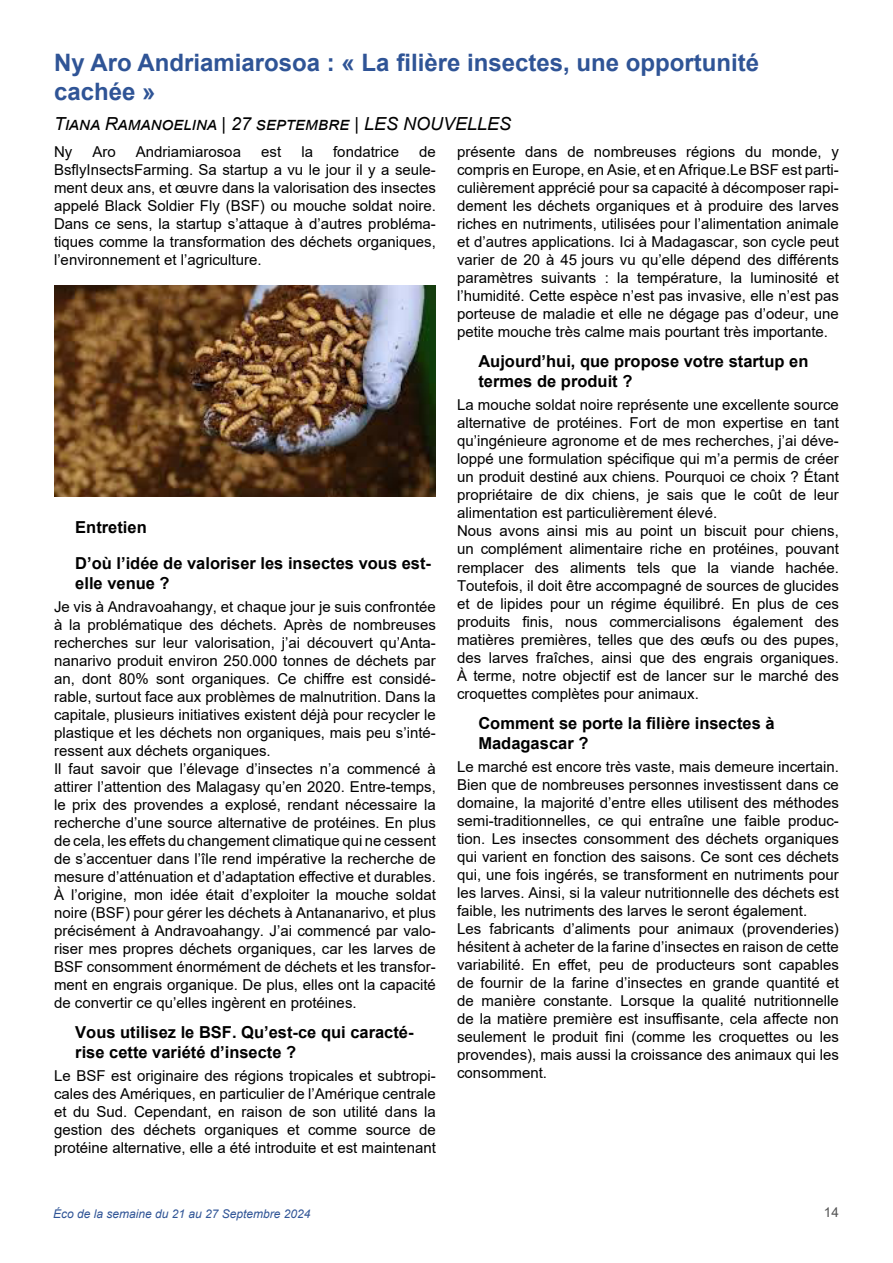
<style>
.page{position:relative;width:893px;height:1263px;background:#fff}
.page>*{position:absolute;margin:0;border:0;box-sizing:border-box;transform-origin:0 0}
.t1{font:700 24px/28.8px "Arial";color:#2f5496}
.t2{font:italic 18px "Arial";color:#000}
.t3{font:700 16.5px/19.8px "Arial";color:#000}
.t4{font:15px/18px "Arial";color:#000;text-align:justify}
.t5{font:13.5px "Arial";color:#525252}
.t6{font:italic 12px "Arial";color:#2f5496}
</style>
<div class="page">
<img style="left:54px;top:285px;width:382px;height:212px">
<h1 class="t1" style="left:54px;top:49px;width:707px">Ny Aro Andriamiarosoa : « La filière insectes, une opportunité cachée »</h1>
<p class="t2" style="left:54px;top:112px;width:459px">Tiana Ramanoelina | 27 septembre | LES NOUVELLES</p>
<p class="t4" style="left:54px;top:143px;width:20px">Ny</p>
<p class="t4" style="left:92px;top:143px;width:25px">Aro</p>
<p class="t4" style="left:136px;top:143px;width:107px">Andriamiarosoa</p>
<p class="t4" style="left:261px;top:143px;width:22px">est</p>
<p class="t4" style="left:301px;top:143px;width:13px">la</p>
<p class="t4" style="left:333px;top:143px;width:67px">fondatrice</p>
<p class="t4" style="left:457px;top:143px;width:383px">présente dans de nombreuses régions du monde, y compris en Europe, en Asie, et en Afrique.Le BSF est parti&shy;culièrement apprécié pour sa capacité à décomposer rapi&shy;dement les déchets organiques et à produire des larves riches en nutriments, utilisées pour l’alimentation animale et d’autres applications. Ici à Madagascar, son cycle peut varier de 20 à 45 jours vu qu’elle dépend des différents paramètres suivants : la température, la luminosité et l’humidité. Cette espèce n’est pas invasive, elle n’est pas porteuse de maladie et elle ne dégage pas d’odeur, une petite mouche très calme mais pourtant très importante.</p>
<p class="t3" style="left:478px;top:352px;width:332px">Aujourd’hui, que propose votre startup en termes de produit ?</p>
<p class="t4" style="left:457px;top:396px;width:383px;text-align:left">La mouche soldat noire représente une excellente source alternative de protéines. Fort de mon expertise en tant qu’ingénieure agronome et de mes recherches, j’ai déve&shy;loppé une formulation spécifique qui m’a permis de créer un produit destiné aux chiens. Pourquoi ce choix ? Étant propriétaire de dix chiens, je sais que le coût de leur alimentation est particulièrement élevé.<br>Nous avons ainsi mis au point un biscuit pour chiens, un complément alimentaire riche en protéines, pouvant remplacer des aliments tels que la viande hachée.<br>Toutefois, il doit être accompagné de sources de glucides et de lipides pour un régime équilibré. En plus de ces produits finis, nous commercialisons également des matières premières, telles que des œufs ou des pupes, des larves fraîches, ainsi que des engrais organiques.<br>À terme, notre objectif est de lancer sur le marché des croquettes complètes pour animaux.</p>
<p class="t3" style="left:478px;top:713px;width:298px">Comment se porte la filière insectes à<br>Madagascar ?</p>
<p class="t4" style="left:457px;top:758px;width:383px;text-align:left">Le marché est encore très vaste, mais demeure incertain.<br>Bien que de nombreuses personnes investissent dans ce domaine, la majorité d’entre elles utilisent des méthodes semi-traditionnelles, ce qui entraîne une faible produc&shy;tion. Les insectes consomment des déchets organiques qui varient en fonction des saisons. Ce sont ces déchets qui, une fois ingérés, se transforment en nutriments pour les larves. Ainsi, si la valeur nutritionnelle des déchets est faible, les nutriments des larves le seront également.<br>Les fabricants d’aliments pour animaux (provenderies) hésitent à acheter de la farine d’insectes en raison de cette variabilité. En effet, peu de producteurs sont capables de fournir de la farine d’insectes en grande quantité et de manière constante. Lorsque la qualité nutritionnelle de la matière première est insuffisante, cela affecte non seulement le produit fini (comme les croquettes ou les provendes), mais aussi la croissance des animaux qui les consomment.</p>
<p class="t4" style="left:54px;top:143px;width:383px;text-indent:365px">de BsflyInsectsFarming. Sa startup a vu le jour il y a seule&shy;ment deux ans, et œuvre dans la valorisation des insectes appelé Black Soldier Fly (BSF) ou mouche soldat noire.<br>Dans ce sens, la startup s’attaque à d’autres probléma&shy;tiques comme la transformation des déchets organiques, l’environnement et l’agriculture.</p>
<p class="t3" style="left:75px;top:509px;width:357px;line-height:35.7px">Entretien<br>D’où l’idée de valoriser les insectes vous est-</p>
<p class="t3" style="left:75px;top:573px;width:96px">elle venue ?</p>
<p class="t4" style="left:54px;top:597px;width:383px;text-align:left">Je vis à Andravoahangy, et chaque jour je suis confrontée à la problématique des déchets. Après de nombreuses recherches sur leur valorisation, j’ai découvert qu’Anta&shy;nanarivo produit environ 250.000 tonnes de déchets par an, dont 80% sont organiques. Ce chiffre est considé&shy;rable, surtout face aux problèmes de malnutrition. Dans la capitale, plusieurs initiatives existent déjà pour recycler le plastique et les déchets non organiques, mais peu s’inté&shy;ressent aux déchets organiques.<br>Il faut savoir que l’élevage d’insectes n’a commencé à attirer l’attention des Malagasy qu’en 2020. Entre-temps, le prix des provendes a explosé, rendant nécessaire la recherche d’une source alternative de protéines. En plus de cela, les effets du changement climatique qui ne cessent de s’accentuer dans l’île rend impérative la recherche de mesure d’atténuation et d’adaptation effective et durables.<br>À l’origine, mon idée était d’exploiter la mouche soldat noire (BSF) pour gérer les déchets à Antananarivo, et plus précisément à Andravoahangy. J’ai commencé par valo&shy;riser mes propres déchets organiques, car les larves de BSF consomment énormément de déchets et les transfor&shy;ment en engrais organique. De plus, elles ont la capacité de convertir ce qu’elles ingèrent en protéines.</p>
<p class="t3" style="left:75px;top:1023px;width:340px">Vous utilisez le BSF. Qu’est-ce qui caracté&shy;rise cette variété d’insecte ?</p>
<p class="t4" style="left:54px;top:1067px;width:383px">Le BSF est originaire des régions tropicales et subtropi&shy;cales des Amériques, en particulier de l’Amérique centrale et du Sud. Cependant, en raison de son utilité dans la gestion des déchets organiques et comme source de protéine alternative, elle a été introduite et est maintenant</p>
<p class="t6" style="left:53px;top:1205px;width:259px">Éco de la semaine du 21 au 27 Septembre 2024</p>
<p class="t5" style="left:824px;top:1203px;width:17px">14</p>
</div>
